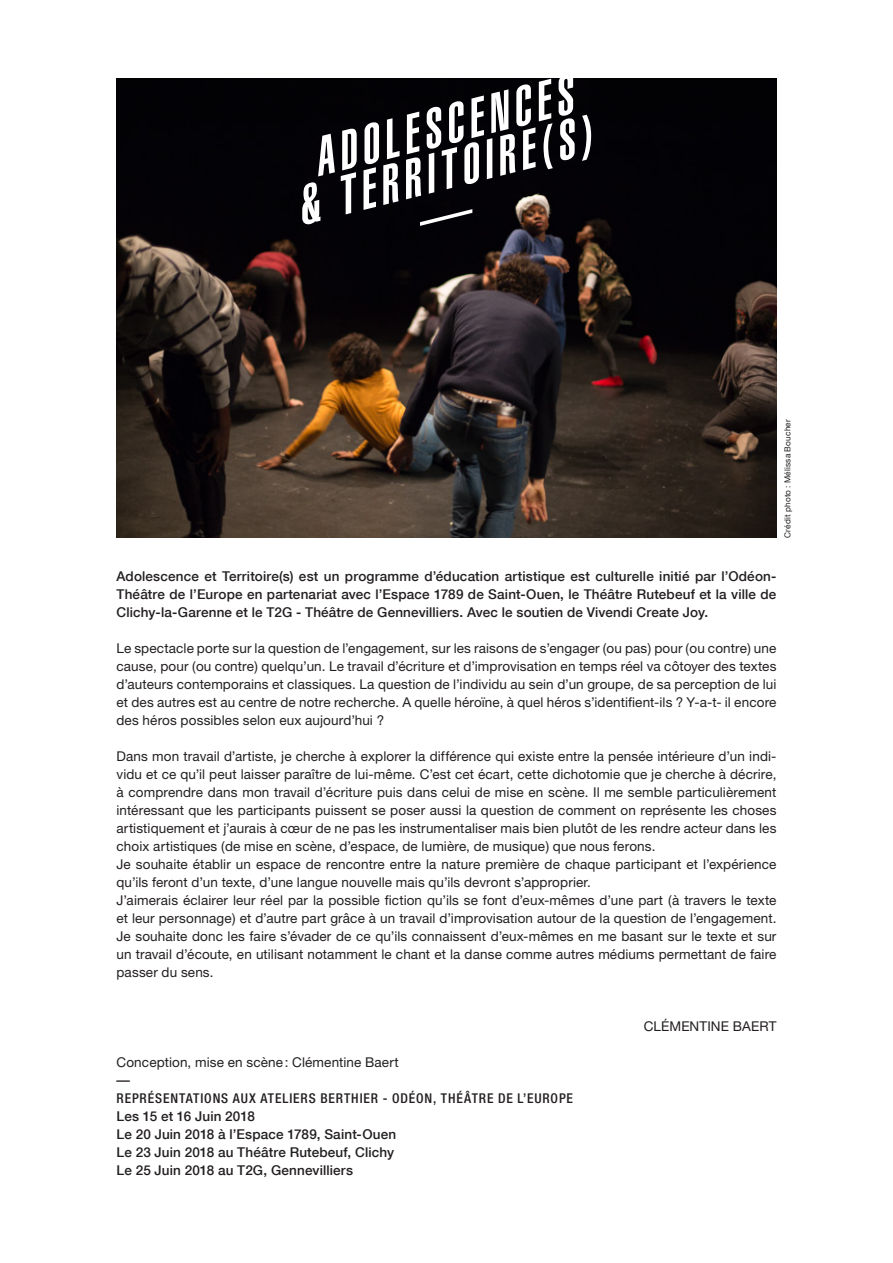
<style>
.page{position:relative;width:893px;height:1263px;background:#fff}
.page>*{position:absolute;margin:0;border:0;box-sizing:border-box;transform-origin:0 0}
.t1{font:italic 900 extra-condensed 54px "Helvetica";color:#fff}
.t2{font:13.5px/18px "Helvetica Neue CE";letter-spacing:.01em;color:#231f20;text-align:justify}
.t3{font:500 13.5px/18px "Helvetica Neue LT Com";letter-spacing:.01em;color:#231f20;text-align:justify}
.t4{font:500 condensed 13.5px "Helvetica Neue LT Com";letter-spacing:.065em;color:#231f20}
.t5{font:8.25px "Helvetica Neue LT Com";letter-spacing:.025em;color:#231f20}
</style>
<div class="page">
<div style="left:117px;top:79px;width:659px;height:37px;background:#020205"></div>
<img style="left:117px;top:116px;width:659px;height:422px">
<svg style="left:420px;top:209px;width:52px;height:17px"></svg>
<p class="t1" style="left:306px;top:128px;width:266px;rotate:-14deg">ADOLESCENCES</p>
<p class="t1" style="left:288px;top:177px;width:302px;rotate:-14deg">&amp; TERRITOIRE(S)</p>
<p class="t5" style="left:782px;top:538px;width:120px;rotate:-90deg">Crédit photo : Mélissa Boucher</p>
<p class="t3" style="left:117px;top:567px;width:661px">Adolescence et Territoire(s) est un programme d’éducation artistique est culturelle initié par l’Odéon-Théâtre de l’Europe en partenariat avec l’Espace 1789 de Saint-Ouen, le Théâtre Rutebeuf et la ville de Clichy-la-Garenne et le T2G - Théâtre de Gennevilliers. Avec le soutien de Vivendi Create Joy.</p>
<p class="t2" style="left:117px;top:639px;width:661px">Le spectacle porte sur la question de l’engagement, sur les raisons de s’engager (ou pas) pour (ou contre) une cause, pour (ou contre) quelqu’un. Le travail d’écriture et d’improvisation en temps réel va côtoyer des textes d’auteurs contemporains et classiques. La question de l’individu au sein d’un groupe, de sa perception de lui et des autres est au centre de notre recherche. A quelle héroïne, à quel héros s’identifient-ils ? Y-a-t- il encore des héros possibles selon eux aujourd’hui ?</p>
<p class="t2" style="left:117px;top:747px;width:661px">Dans mon travail d’artiste, je cherche à explorer la différence qui existe entre la pensée intérieure d’un indi&shy;vidu et ce qu’il peut laisser paraître de lui-même. C’est cet écart, cette dichotomie que je cherche à décrire, à comprendre dans mon travail d’écriture puis dans celui de mise en scène. Il me semble particulièrement intéressant que les participants puissent se poser aussi la question de comment on représente les choses artistiquement et j’aurais à cœur de ne pas les instrumentaliser mais bien plutôt de les rendre acteur dans les choix artistiques (de mise en scène, d’espace, de lumière, de musique) que nous ferons.</p>
<p class="t2" style="left:117px;top:855px;width:661px">Je souhaite établir un espace de rencontre entre la nature première de chaque participant et l’expérience qu’ils feront d’un texte, d’une langue nouvelle mais qu’ils devront s’approprier.</p>
<p class="t2" style="left:117px;top:891px;width:661px">J’aimerais éclairer leur réel par la possible fiction qu’ils se font d’eux-mêmes d’une part (à travers le texte et leur personnage) et d’autre part grâce à un travail d’improvisation autour de la question de l’engagement.<br>Je souhaite donc les faire s’évader de ce qu’ils connaissent d’eux-mêmes en me basant sur le texte et sur un travail d’écoute, en utilisant notamment le chant et la danse comme autres médiums permettant de faire passer du sens.</p>
<p class="t2" style="left:644px;top:1017px;width:134px">CLÉMENTINE BAERT</p>
<p class="t2" style="left:117px;top:1053px;width:284px">Conception, mise en scène: Clémentine Baert</p>
<p class="t4" style="left:117px;top:1072px;width:15px">—</p>
<p class="t4" style="left:117px;top:1090px;width:458px">REPRÉSENTATIONS AUX ATELIERS BERTHIER - ODÉON, THÉÂTRE DE L’EUROPE</p>
<p class="t3" style="left:117px;top:1107px;width:140px">Les 15 et 16 Juin 2018</p>
<p class="t3" style="left:117px;top:1125px;width:281px">Le 20 Juin 2018 à l’Espace 1789, Saint-Ouen</p>
<p class="t3" style="left:117px;top:1143px;width:279px">Le 23 Juin 2018 au Théâtre Rutebeuf, Clichy</p>
<p class="t3" style="left:117px;top:1161px;width:238px">Le 25 Juin 2018 au T2G, Gennevilliers</p>
</div>
